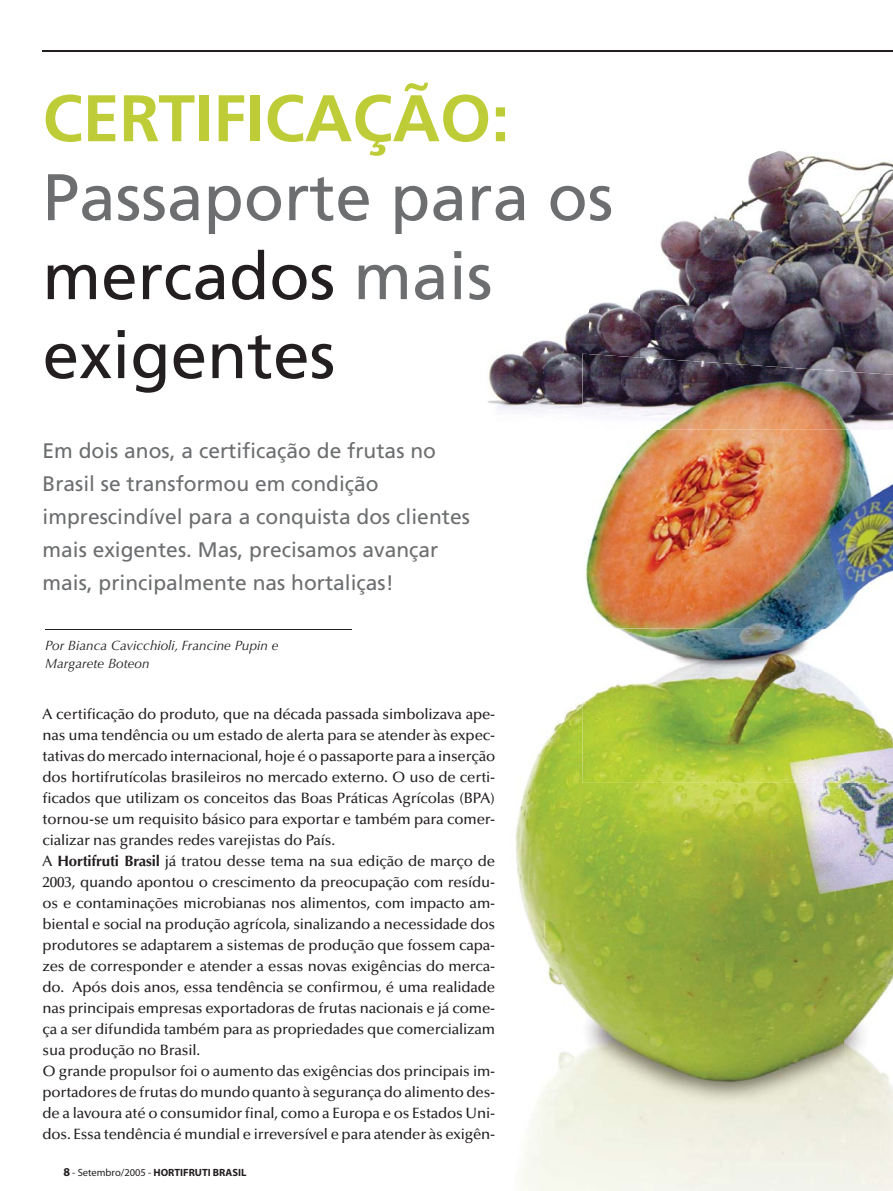
<style>
.page{position:relative;width:893px;height:1191px;background:#fff}
.page>*{position:absolute;margin:0;border:0;box-sizing:border-box;transform-origin:0 0}
.t1{font:65.85px/78.9px "Frutiger";color:#6c6e70}
.t2{font:700 65.85px "Frutiger";color:#becd37}
.t3{font:21px/33px "Frutiger";color:#6c6e70}
.t4{font:500 15px/21px "Optima";letter-spacing:-.01em;color:#231f20}
.t5{font:italic 13.5px/18px "Optima";color:#231f20}
.t6{font:700 10.5px "Myriad";color:#231f20}
.s1{color:#231f20}
.s2{font-weight:700}
.s3{font-size:12px}
.s4{font-weight:400}
</style>
<div class="page">
<img style="left:741px;top:151px;width:151px;height:203px">
<img style="left:639px;top:204px;width:102px;height:150px">
<img style="left:588px;top:297px;width:51px;height:57px">
<img style="left:488px;top:313px;width:100px;height:99px">
<img style="left:582px;top:354px;width:310px;height:427px">
<img style="left:515px;top:628px;width:71px;height:563px">
<img style="left:585px;top:781px;width:307px;height:410px">
<hr style="left:43px;top:50px;width:849px;height:2px;background:#231f20">
<hr style="left:45px;top:629px;width:306px;height:1px;background:#231f20">
<h1 class="t2" style="left:43px;top:92px;width:468px">CERTIFICAÇÃO:</h1>
<h1 class="t1" style="left:43px;top:163px;width:572px">Passaporte para os <span class="s1">mercados</span> mais <span class="s1">exigentes</span></h1>
<h2 class="t3" style="left:43px;top:436px;width:429px">Em dois anos, a certificação de frutas no Brasil se transformou em condição imprescindível para a conquista dos clientes mais exigentes. Mas, precisamos avançar mais, principalmente nas hortaliças!</h2>
<p class="t5" style="left:45px;top:638px;width:235px">Por Bianca Cavicchioli, Francine Pupin e<br>Margarete Boteon</p>
<p class="t4" style="left:43px;top:705px;width:454px">A certificação do produto, que na década passada simbolizava ape&shy;nas uma tendência ou um estado de alerta para se atender às expec&shy;tativas do mercado internacional, hoje é o passaporte para a inserção dos hortifrutícolas brasileiros no mercado externo. O uso de certi&shy;ficados que utilizam os conceitos das Boas Práticas Agrícolas (BPA) tornou-se um requisito básico para exportar e também para comer&shy;cializar nas grandes redes varejistas do País.<br>A <span class="s2">Hortifruti Brasil</span> já tratou desse tema na sua edição de março de 2003, quando apontou o crescimento da preocupação com resídu&shy;os e contaminações microbianas nos alimentos, com impacto am&shy;biental e social na produção agrícola, sinalizando a necessidade dos produtores se adaptarem a sistemas de produção que fossem capa&shy;zes de corresponder e atender a essas novas exigências do merca&shy;do. Após dois anos, essa tendência se confirmou, é uma realidade nas principais empresas exportadoras de frutas nacionais e já come&shy;ça a ser difundida também para as propriedades que comercializam sua produção no Brasil.<br>O grande propulsor foi o aumento das exigências dos principais im&shy;portadores de frutas do mundo quanto à segurança do alimento des&shy;de a lavoura até o consumidor final, como a Europa e os Estados Uni&shy;dos. Essa tendência é mundial e irreversível e para atender às exigên-</p>
<p class="t6" style="left:63px;top:1169px;width:185px"><span class="s3">8</span> <span class="s4">- Setembro/2005 -</span> HORTIFRUTI BRASIL</p>
</div>
